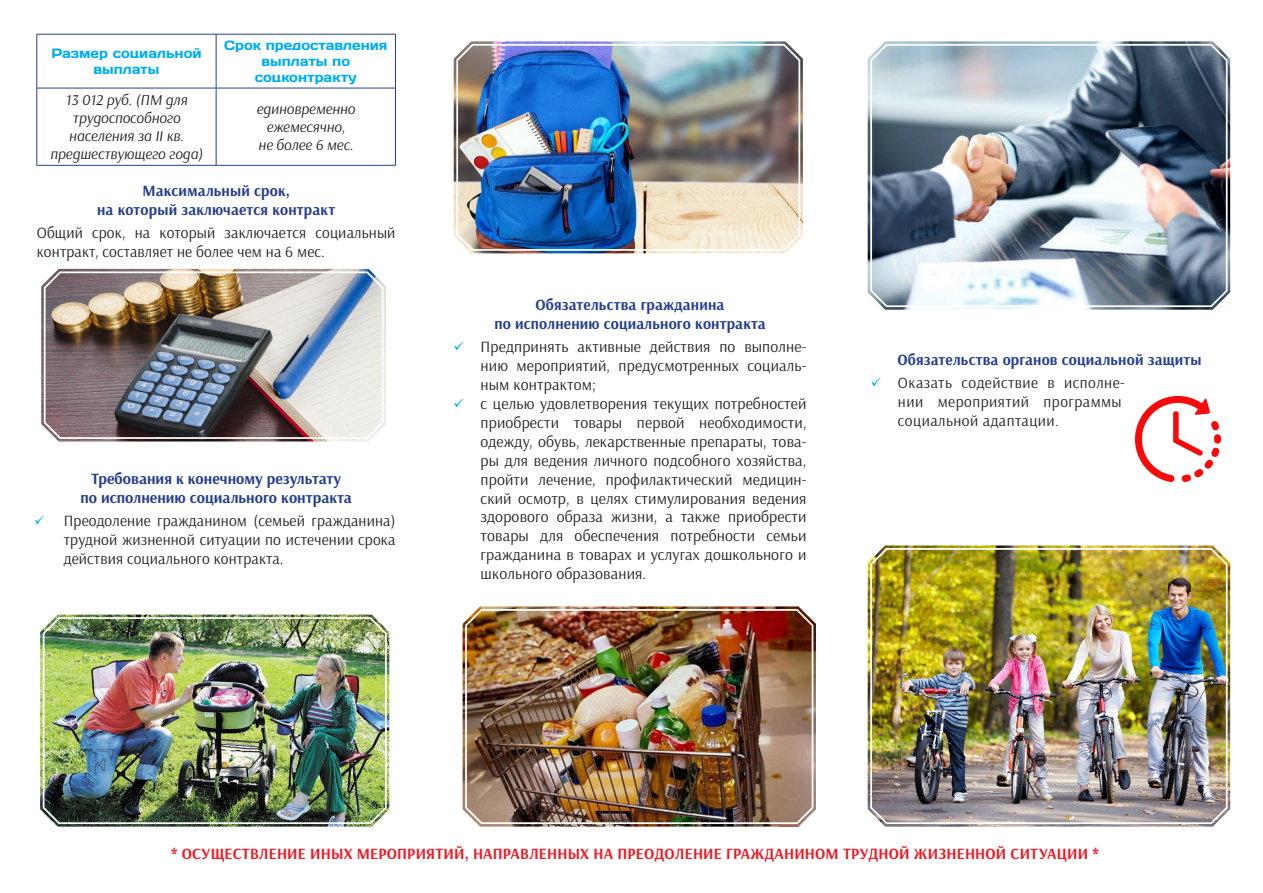
<style>
.page{position:relative;width:1263px;height:893px;background:#fff}
.page>*{position:absolute;margin:0;border:0;box-sizing:border-box;transform-origin:0 0}
.маркер__копия{font:15.75px/18.9px "Arsenal";letter-spacing:.01em;color:#231f20;text-align:justify}
.маркер__копия-2{font:700 15.75px/18.9px "Arsenal";letter-spacing:.01em;color:#253f8e;text-align:center}
.маркер__копия-3{font:700 15.75px "Arsenal";letter-spacing:.01em;color:#ee1c26}
.маркер__копия-4{font:15.75px/18.9px "Arsenal";letter-spacing:.03em;color:#231f20}
.t1{font:italic 15px/18px "Arsenal";color:#231f20;text-align:center}
.Заголовок_2{font:13.5px/16.2px "Days";color:#00aeef;text-align:center}
</style>
<div class="page">
<hr style="left:37px;top:34px;width:179px;height:1px;background:#253f8e">
<hr style="left:37px;top:34px;width:1px;height:54px;background:#253f8e">
<hr style="left:216px;top:34px;width:180px;height:1px;background:#253f8e">
<hr style="left:216px;top:34px;width:1px;height:54px;background:#253f8e">
<hr style="left:395px;top:34px;width:1px;height:54px;background:#253f8e">
<hr style="left:37px;top:88px;width:179px;height:1px;background:#253f8e">
<hr style="left:37px;top:88px;width:1px;height:77px;background:#253f8e">
<hr style="left:216px;top:88px;width:180px;height:1px;background:#253f8e">
<hr style="left:216px;top:88px;width:1px;height:77px;background:#253f8e">
<hr style="left:395px;top:88px;width:1px;height:77px;background:#253f8e">
<hr style="left:37px;top:165px;width:179px;height:1px;background:#253f8e">
<hr style="left:216px;top:165px;width:180px;height:1px;background:#253f8e">
<svg style="left:867px;top:41px;width:364px;height:269px"></svg>
<img style="left:869px;top:42px;width:359px;height:266px">
<img style="left:867px;top:545px;width:364px;height:282px">
<div style="left:870px;top:548px;width:357px;height:276px;border:2px solid #fff;border-radius:15px"></div>
<img style="left:40px;top:614px;width:350px;height:213px">
<div style="left:43px;top:617px;width:344px;height:207px;border:2px solid #fff;border-radius:15px"></div>
<img style="left:41px;top:268px;width:345px;height:174px">
<div style="left:44px;top:271px;width:339px;height:168px;border:2px solid #fff;border-radius:15px"></div>
<svg style="left:453px;top:41px;width:350px;height:213px"></svg>
<img style="left:455px;top:42px;width:346px;height:210px">
<img style="left:462px;top:606px;width:354px;height:221px">
<div style="left:465px;top:609px;width:348px;height:215px;border:2px solid #fff;border-radius:15px"></div>
<img style="left:1135px;top:396px;width:85px;height:85px">
<p class="Заголовок_2" style="left:51px;top:44px;width:152px">Размер социальной выплаты</p>
<p class="Заголовок_2" style="left:224px;top:36px;width:165px">Срок предоставления выплаты по соцконтракту</p>
<p class="t1" style="left:50px;top:91px;width:154px">13 012 руб. (ПМ для трудоспособного населения за II кв. предшествующего года)</p>
<p class="t1" style="left:256px;top:100px;width:100px">единовременно ежемесячно,</p>
<p class="t1" style="left:258px;top:136px;width:97px">не более 6 мес.</p>
<p class="маркер__копия-2" style="left:97px;top:182px;width:240px">Максимальный срок,<br>на который заключается контракт</p>
<p class="маркер__копия" style="left:37px;top:224px;width:360px">Общий срок, на который заключается социальный контракт, составляет не более чем на 6 мес.</p>
<p class="маркер__копия-2" style="left:80px;top:470px;width:273px">Требования к конечному результату<br>по исполнению социального контракта</p>
<p class="маркер__копия" style="left:64px;top:512px;width:333px">Преодоление гражданином (семьей гражданина) трудной жизненной ситуации по истечении срока действия социального контракта.</p>
<p class="маркер__копия-2" style="left:494px;top:296px;width:273px">Обязательства гражданина<br>по исполнению социального контракта</p>
<p class="маркер__копия" style="left:480px;top:338px;width:327px">Предпринять активные действия по выполне&shy;нию мероприятий, предусмотренных социаль&shy;ным контрактом;</p>
<p class="маркер__копия" style="left:480px;top:394px;width:328px">с целью удовлетворения текущих потребностей приобрести товары первой необходимости, одежду, обувь, лекарственные препараты, това&shy;ры для ведения личного подсобного хозяйства, пройти лечение, профилактический медицин&shy;ский осмотр, в целях стимулирования ведения здорового образа жизни, а также приобрести товары для обеспечения потребности семьи гражданина в товарах и услугах дошкольного и школьного образования.</p>
<p class="маркер__копия-2" style="left:897px;top:350px;width:306px">Обязательства органов социальной защиты</p>
<p class="маркер__копия-4" style="left:898px;top:373px;width:228px">Оказать содействие в исполне&shy;нии мероприятий программы социальной адаптации.</p>
<p class="маркер__копия-3" style="left:171px;top:844px;width:929px">* ОСУЩЕСТВЛЕНИЕ ИНЫХ МЕРОПРИЯТИЙ, НАПРАВЛЕННЫХ НА ПРЕОДОЛЕНИЕ ГРАЖДАНИНОМ ТРУДНОЙ ЖИЗНЕННОЙ СИТУАЦИИ *</p>
</div>
